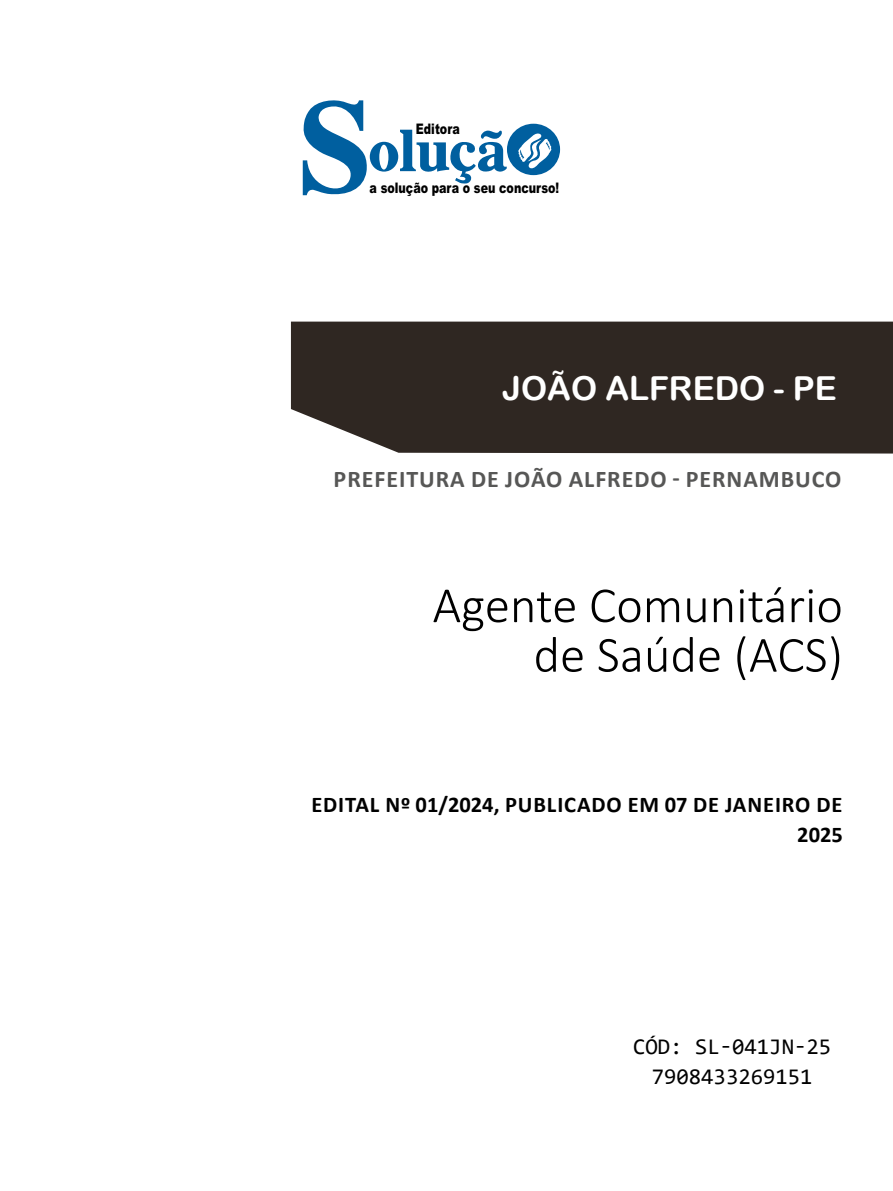
<style>
.page{position:relative;width:893px;height:1191px;background:#fff}
.page>*{position:absolute;margin:0;border:0;box-sizing:border-box;transform-origin:0 0}
.CARGO{font:300 51px "Calibri";color:#000}
.TÍTULO{font:33px "Arial Rounded MT Bold";color:#fff}
.SUBTÍTULO{font:700 24px "Calibri";letter-spacing:.04em;color:#575756}
.EDITAL{font:700 22.5px/30px "Calibri";letter-spacing:.04em;color:#000;text-align:right}
.SKU_CÓD{font:22.5px "Consolas";color:#000}
.t1{font:900 14.55px "Arial";color:#000;scale:.76 1}
</style>
<div class="page">
<div style="left:291px;top:321px;width:602px;height:132px;background:#2f2722"></div>
<svg style="left:303px;top:100px;width:257px;height:96px"></svg>
<p class="t1" style="left:416px;top:118px;width:59px">Editora</p>
<p class="t1" style="left:370px;top:178px;width:251px">a solução para o seu concurso!</p>
<p class="TÍTULO" style="left:502px;top:368px;width:336px">JOÃO ALFREDO - PE</p>
<p class="SUBTÍTULO" style="left:334px;top:462px;width:509px">PREFEITURA DE JOÃO ALFREDO - PERNAMBUCO</p>
<p class="CARGO" style="left:432px;top:573px;width:412px">Agente Comunitário</p>
<p class="CARGO" style="left:533px;top:623px;width:311px">de Saúde (ACS)</p>
<p class="EDITAL" style="left:311px;top:789px;width:533px">EDITAL Nº 01/2024, PUBLICADO EM 07 DE JANEIRO DE<br>2025</p>
<p class="SKU_CÓD" style="left:633px;top:1030px;width:199px">CÓD: SL-041JN-25</p>
<p class="SKU_CÓD" style="left:652px;top:1060px;width:162px">7908433269151</p>
</div>
